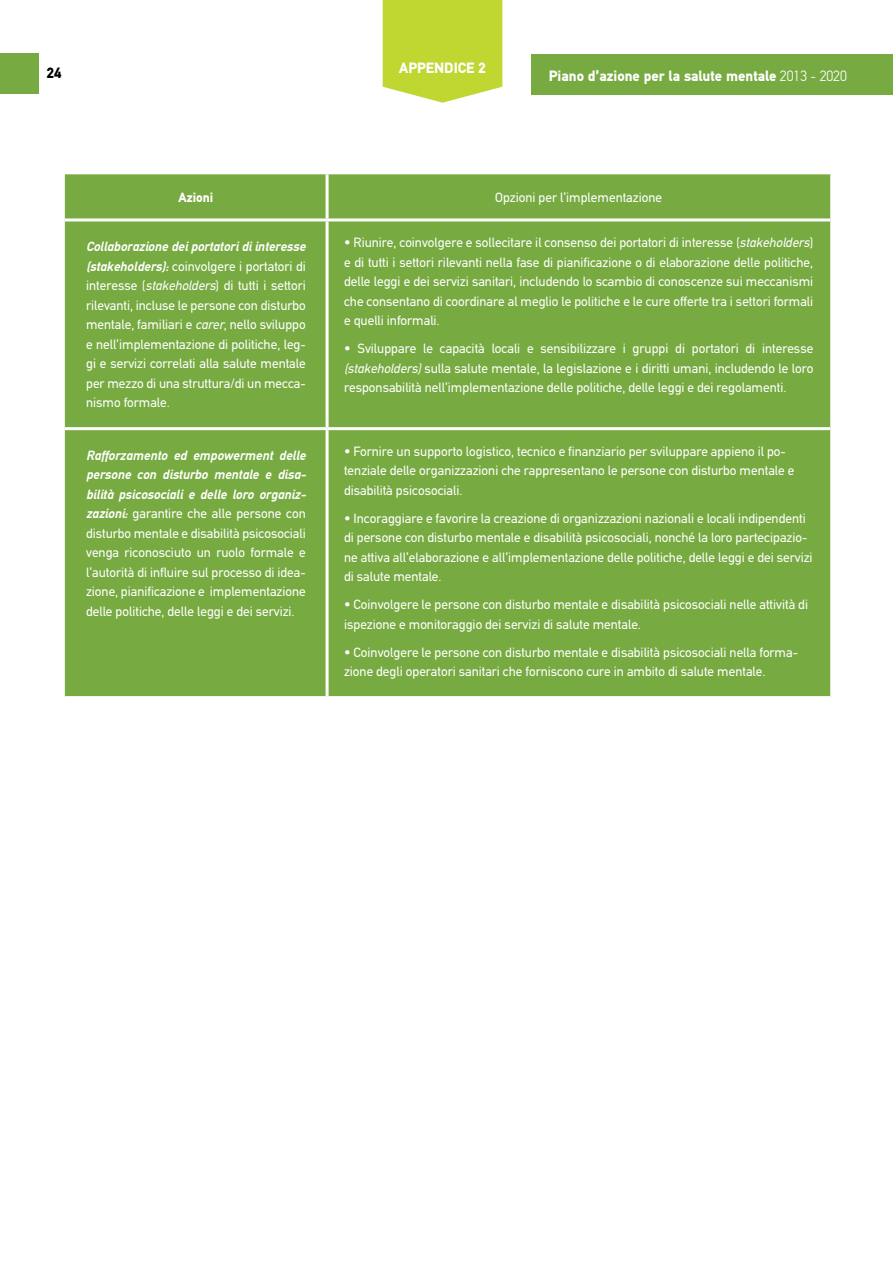
<style>
.page{position:relative;width:893px;height:1263px;background:#fff}
.page>*{position:absolute;margin:0;border:0;box-sizing:border-box;transform-origin:0 0}
.t1{font:900 15px "PF Din Text";color:#fff}
.t2{font:900 15px "PF Din Text";color:#000}
.t3{font:13.5px/19.5px "PF Din Text";color:#fff;text-align:justify}
.t4{font:900 13.5px "PF Din Text";color:#fff}
.s1{font-weight:300}
.s2{font-weight:700;font-style:italic}
.s3{font-style:italic}
</style>
<div class="page">
<div style="left:0;top:54px;width:39px;height:40px;background:#78aa42"></div>
<svg style="left:383px;top:0;width:119px;height:103px;background:#c4da40"></svg>
<div style="left:531px;top:55px;width:362px;height:40px;background:#78aa42"></div>
<div style="left:65px;top:174px;width:765px;height:522px;background:#78aa42"></div>
<hr style="left:326px;top:174px;width:3px;height:44px;background:#fff">
<hr style="left:65px;top:218px;width:262px;height:3px;background:#fff">
<hr style="left:327px;top:218px;width:503px;height:3px;background:#fff">
<hr style="left:327px;top:427px;width:503px;height:3px;background:#fff">
<hr style="left:65px;top:427px;width:262px;height:3px;background:#fff">
<hr style="left:326px;top:221px;width:3px;height:206px;background:#fff">
<hr style="left:326px;top:430px;width:3px;height:266px;background:#fff">
<p class="t2" style="left:47px;top:64px;width:16px">24</p>
<p class="t1" style="left:399px;top:59px;width:88px">APPENDICE 2</p>
<p class="t1" style="left:549px;top:67px;width:300px">Piano d’azione per la salute mentale <span class="s1">2013 - 2020</span></p>
<p class="t4" style="left:179px;top:189px;width:36px">Azioni</p>
<p class="t3" style="left:495px;top:188px;width:168px">Opzioni per l’implementazione</p>
<p class="t3" style="left:86px;top:237px;width:221px"><span class="s2">Collaborazione dei portatori di interesse (stakeholders):</span> coinvolgere i portatori di interesse (<span class="s3">stakeholders</span>) di tutti i settori rilevanti, incluse le persone con disturbo mentale, familiari e <span class="s3">carer</span>, nello sviluppo e nell’implementazione di politiche, leg&shy;gi e servizi correlati alla salute mentale per mezzo di una struttura/di un mecca&shy;nismo formale.</p>
<p class="t3" style="left:344px;top:233px;width:471px">• Riunire, coinvolgere e sollecitare il consenso dei portatori di interesse (<span class="s3">stakeholders</span>) e di tutti i settori rilevanti nella fase di pianificazione o di elaborazione delle politiche, delle leggi e dei servizi sanitari, includendo lo scambio di conoscenze sui meccanismi che consentano di coordinare al meglio le politiche e le cure offerte tra i settori formali e quelli informali.</p>
<p class="t3" style="left:344px;top:339px;width:471px">• Sviluppare le capacità locali e sensibilizzare i gruppi di portatori di interesse <span class="s3">(stakeholders)</span> sulla salute mentale, la legislazione e i diritti umani, includendo le loro responsabilità nell’implementazione delle politiche, delle leggi e dei regolamenti.</p>
<p class="t3" style="left:86px;top:446px;width:221px"><span class="s2">Rafforzamento ed empowerment delle persone con disturbo mentale e disa&shy;bilità psicosociali e delle loro organiz&shy;zazioni:</span> garantire che alle persone con disturbo mentale e disabilità psicosociali venga riconosciuto un ruolo formale e l’autorità di influire sul processo di idea&shy;zione, pianificazione e implementazione delle politiche, delle leggi e dei servizi.</p>
<p class="t3" style="left:344px;top:441px;width:452px;text-align:left">• Fornire un supporto logistico, tecnico e finanziario per sviluppare appieno il po&shy;tenziale delle organizzazioni che rappresentano le persone con disturbo mentale e disabilità psicosociali.</p>
<p class="t3" style="left:344px;top:508px;width:470px;text-align:left">• Incoraggiare e favorire la creazione di organizzazioni nazionali e locali indipendenti di persone con disturbo mentale e disabilità psicosociali, nonché la loro partecipazio&shy;ne attiva all’elaborazione e all’implementazione delle politiche, delle leggi e dei servizi di salute mentale.</p>
<p class="t3" style="left:344px;top:595px;width:465px">• Coinvolgere le persone con disturbo mentale e disabilità psicosociali nelle attività di ispezione e monitoraggio dei servizi di salute mentale.</p>
<p class="t3" style="left:344px;top:642px;width:455px">• Coinvolgere le persone con disturbo mentale e disabilità psicosociali nella forma&shy;zione degli operatori sanitari che forniscono cure in ambito di salute mentale.</p>
</div>
